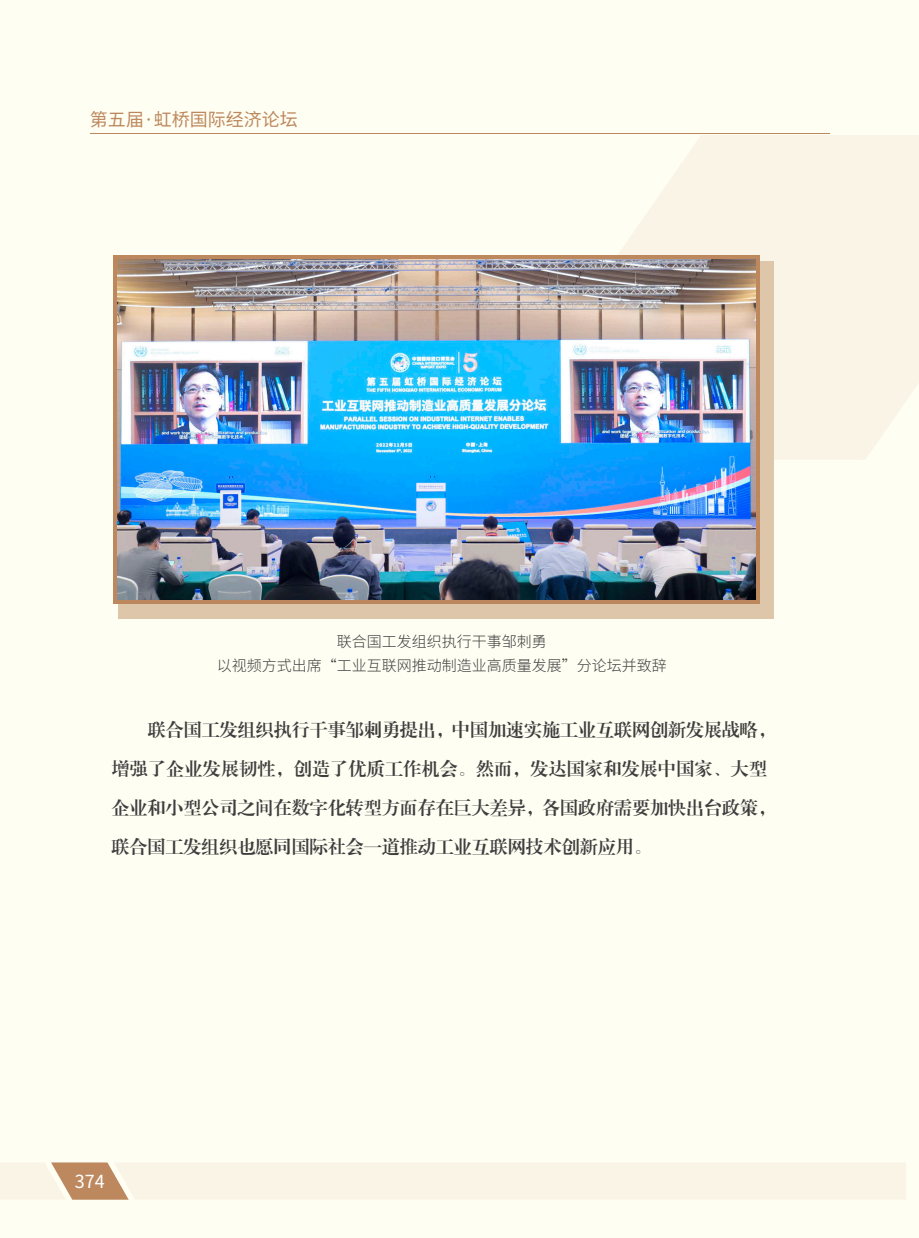
<style>
.page{position:relative;width:919px;height:1238px;background:#fff}
.page>*{position:absolute;margin:0;border:0;box-sizing:border-box;transform-origin:0 0}
.t1{font:18px/39px "FZXBSK GBK1 0";color:#3e3e3f}
.t2{font:18px "Source Han Sans CN";color:#bd885e}
.t3{font:18px "Source Han Sans CN";color:#fff}
.t4{font:300 15px "Source Han Sans CN";color:#3e3e3f}
</style>
<div class="page">
<div style="left:0;top:0;width:918px;height:1237px;background:#fffef2"></div>
<svg style="left:618px;top:135px;width:300px;height:325px;fill:#f9f4e6"></svg>
<hr style="left:90px;top:133px;width:738px;height:1px;background:#bd885e">
<svg style="left:0;top:1162px;width:906px;height:37px"></svg>
<div style="left:118px;top:261px;width:655px;height:357px;background:#ddc6aa"></div>
<svg style="left:113px;top:255px;width:646px;height:348px;fill:#bd885e"></svg>
<img style="left:117px;top:259px;width:638px;height:340px">
<p class="t2" style="left:90px;top:110px;width:209px">第五届·虹桥国际经济论坛</p>
<p class="t4" style="left:337px;top:633px;width:212px">联合国工发组织执行干事邹刺勇</p>
<p class="t4" style="left:217px;top:657px;width:452px">以视频方式出席“工业互联网推动制造业高质量发展”分论坛并致辞</p>
<p class="t1" style="left:111px;top:710px;width:666px;text-indent:36px">联合国工发组织执行干事邹刺勇提出，中国加速实施工业互联网创新发展战略，增强了企业发展韧性，创造了优质工作机会。然而，发达国家和发展中国家、大型企业和小型公司之间在数字化转型方面存在巨大差异，各国政府需要加快出台政策，联合国工发组织也愿同国际社会一道推动工业互联网技术创新应用。</p>
<p class="t3" style="left:75px;top:1171px;width:31px">374</p>
</div>
